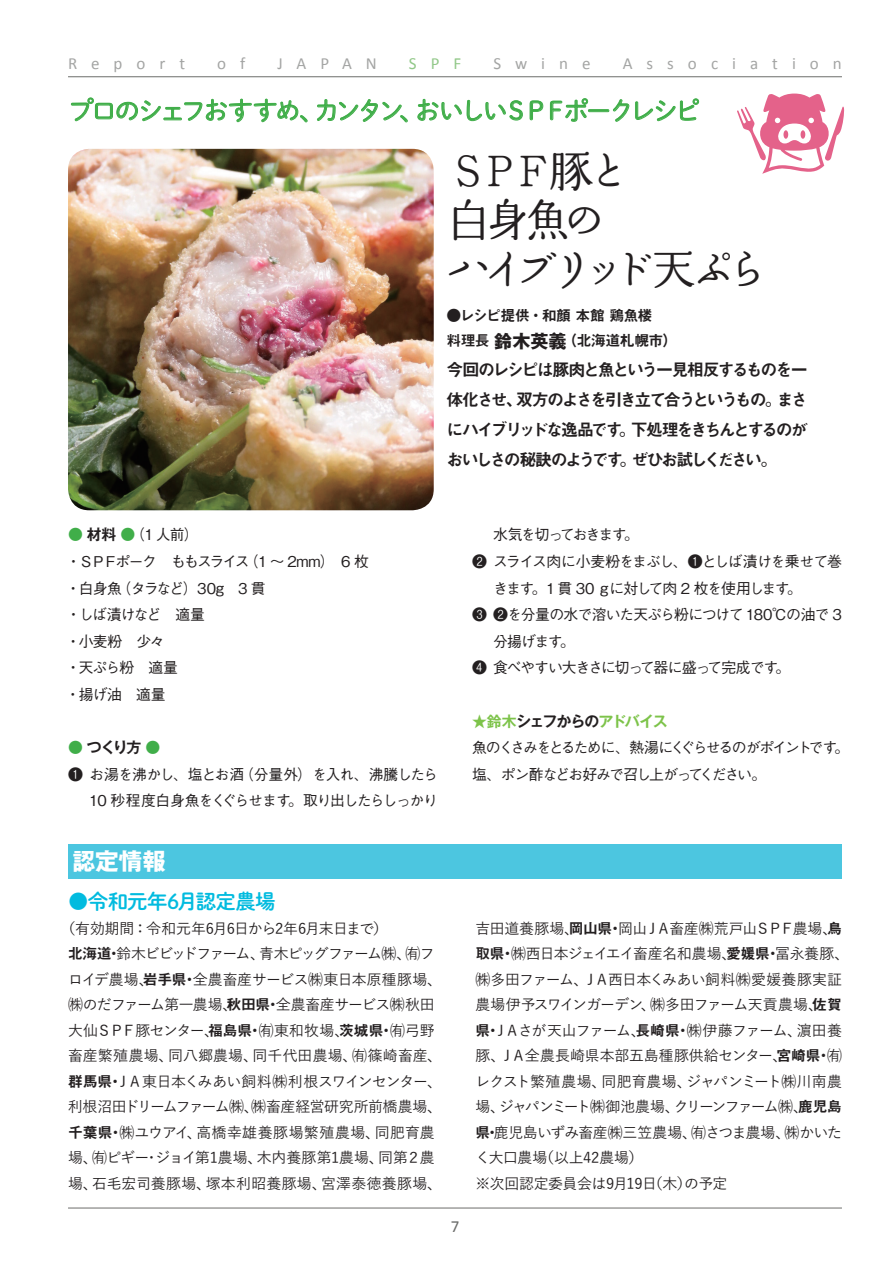
<style>
.page{position:relative;width:893px;height:1263px;background:#fff}
.page>*{position:absolute;margin:0;border:0;box-sizing:border-box;transform-origin:0 0}
.t1{font:44.7px/48.9px "Marumin Old 90 pv RKSJ H";letter-spacing:-.185em;color:#231f20}
.t2{font:25.5px "Shuei M Go Std L";letter-spacing:-.13em;color:#40ae49}
.t3{font:700 23.4px "Gothic MB101 Pro";color:#fff}
.t4{font:20.4px "Shuei M Go Std B";letter-spacing:-.03em;color:#02bbdf}
.t5{font:16.95px/29.7px "Midashi Go Pro MB31";letter-spacing:-.15em;color:#231f20;text-align:justify}
.t6{font:16.95px "Calibri";letter-spacing:.825em;color:#a4a5a4}
.t7{font:16.95px "Calibri";color:#92c889}
.t8{font:16.95px "Calibri";color:#6c6d6b}
.t9{font:500 14.85px/25.5px "Yu Go";letter-spacing:-.03em;color:#231f20}
.t10{font:500 14.85px/26.5px "Gothic BBB Pro";letter-spacing:-.085em;color:#231f20}
.t11{font:500 14.85px "Gothic BBB Pro";letter-spacing:-.065em;color:#231f20}
.t12{font:500 14.85px/26.5px "Gothic BBB Pro";letter-spacing:-.125em;color:#231f20}
.t13{font:14.85px/25px "Midashi Go Pro MB31";letter-spacing:-.04em;color:#231f20}
.t14{font:500 14.85px "Gothic BBB Pro";letter-spacing:-.105em;color:#231f20}
.t15{font:700 14.85px "Gothic MB101 Pro De";letter-spacing:-.06em;color:#7dc34a}
.t16{font:500 14.85px "Gothic BBB Pro";letter-spacing:-.115em;color:#231f20}
.t17{font:700 14.85px "Gothic MB101 Pro De";color:#231f20}
.s1{font-family:"Gothic MB101 Pro";font-weight:700;font-size:18px}
.s2{font-family:"Gothic MB101 Pro De";font-weight:700;color:#40ae49}
.s3{font-family:"Gothic MB101 Pro De";font-weight:700}
.s4{color:#40ae49}
.s5{color:#231f20}
.s6{font-family:"Midashi Go Pro MB31";font-weight:400}
</style>
<div class="page">
<hr style="left:68px;top:1208px;width:774px;height:1px;background:#6c6d6b">
<hr style="left:68px;top:76px;width:774px;height:1px;background:#6c6d6b">
<svg style="left:737px;top:93px;width:107px;height:81px"></svg>
<div style="left:783px;top:130px;width:5px;height:9px;background:#e4628a;border-radius:50%"></div>
<div style="left:800px;top:130px;width:5px;height:9px;background:#e4628a;border-radius:50%"></div>
<div style="left:68px;top:844px;width:774px;height:34px;background:#4cc6e0"></div>
<svg style="left:71px;top:97px;width:237px;height:26px"></svg>
<svg style="left:317px;top:99px;width:91px;height:24px"></svg>
<svg style="left:417px;top:98px;width:106px;height:23px"></svg>
<svg style="left:529px;top:100px;width:15px;height:21px"></svg>
<svg style="left:550px;top:98px;width:38px;height:24px"></svg>
<div style="left:588px;top:109px;width:21px;height:3px;border:1px solid #40ae49"></div>
<svg style="left:613px;top:98px;width:86px;height:24px"></svg>
<img style="left:68px;top:149px;width:366px;height:361px">
<p class="t6" style="left:68px;top:53px;width:119px">Report</p>
<p class="t6" style="left:217px;top:53px;width:30px">o f</p>
<p class="t6" style="left:277px;top:53px;width:101px">JAPAN</p>
<p class="t7" style="left:409px;top:53px;width:54px">SPF</p>
<p class="t6" style="left:493px;top:53px;width:99px">Swine</p>
<p class="t6" style="left:623px;top:53px;width:221px">Association</p>
<h2 class="t2" style="left:68px;top:92px;width:634px">プロのシェフおすすめ、カンタン、おいしいＳＰＦポークレシピ</h2>
<h1 class="t1" style="left:446px;top:146px;width:325px">ＳＰＦ豚と<br>白身魚の<br>ハイブリッド天ぷら</h1>
<p class="t13" style="left:446px;top:301px;width:232px">●レシピ提供・和顔 本館 鶏魚楼<br>料理長 <span class="s1">鈴木英義</span>（北海道札幌市）</p>
<p class="t5" style="left:446px;top:353px;width:363px">今回のレシピは豚肉と魚という一見相反するものを一体化させ、双方のよさを引き立て合うというもの。まさにハイブリッドな逸品です。下処理をきちんとするのがおいしさの秘訣のようです。ぜひお試しください。</p>
<p class="t10" style="left:66px;top:520px;width:305px"><span class="s2">●</span> <span class="s3">材料</span> <span class="s2">●</span>（1 人前）<br>・ＳＰＦポーク　ももスライス（1 ～ 2mm）　6 枚・白身魚（タラなど）30g　3 貫　<br>・しば漬けなど　適量<br>・小麦粉　少々<br>・天ぷら粉　適量<br>・揚げ油　適量</p>
<p class="t17" style="left:68px;top:735px;width:94px"><span class="s4">●</span> つくり方 <span class="s4">●</span></p>
<p class="t10" style="left:68px;top:759px;width:371px;text-align:right">❶ お湯を沸かし、塩とお酒（分量外）を入れ、沸騰したら<br>10 秒程度白身魚をくぐらせます。取り出したらしっかり</p>
<h3 class="t3" style="left:72px;top:842px;width:95px">認定情報</h3>
<h3 class="t4" style="left:68px;top:886px;width:209px">●令和元年6月認定農場</h3>
<p class="t16" style="left:493px;top:523px;width:147px">水気を切っておきます。</p>
<p class="t11" style="left:472px;top:549px;width:371px">❷ スライス肉に小麦粉をまぶし、❶としば漬けを乗せて巻</p>
<p class="t14" style="left:493px;top:576px;width:310px">きます。1 貫 30 ｇに対して肉 2 枚を使用します。</p>
<p class="t11" style="left:472px;top:603px;width:371px">❸ ❷を分量の水で溶いた天ぷら粉につけて 180℃の油で 3</p>
<p class="t10" style="left:493px;top:626px;width:83px">分揚げます。</p>
<p class="t10" style="left:472px;top:653px;width:320px">❹ 食べやすい大きさに切って器に盛って完成です。</p>
<p class="t15" style="left:472px;top:708px;width:197px">★鈴木<span class="s5">シェフからの</span>アドバイス</p>
<p class="t12" style="left:472px;top:732px;width:379px">魚のくさみをとるために、熱湯にくぐらせるのがポイントです。塩、ポン酢などお好みで召し上がってください。</p>
<p class="t9" style="left:68px;top:914px;width:375px;text-indent:-7px">（有効期間：令和元年6月6日から2年6月末日まで）<br><span class="s6">北海道・</span>鈴木ビビッドファーム、青木ピッグファーム㈱、㈲フロイデ農場、<span class="s6">岩手県・</span>全農畜産サービス㈱東日本原種豚場、㈱のだファーム第一農場、<span class="s6">秋田県・</span>全農畜産サービス㈱秋田大仙ＳＰＦ豚センター、<span class="s6">福島県・</span>㈲東和牧場、<span class="s6">茨城県・</span>㈲弓野畜産繁殖農場、同八郷農場、同千代田農場、㈲篠崎畜産、<span class="s6">群馬県・</span>ＪＡ東日本くみあい飼料㈱利根スワインセンター、利根沼田ドリームファーム㈱、㈱畜産経営研究所前橋農場、<span class="s6">千葉県・</span>㈱ユウアイ、高橋幸雄養豚場繁殖農場、同肥育農場、㈲ピギー・ジョイ第1農場、木内養豚第1農場、同第２農場、石毛宏司養豚場、塚本利昭養豚場、宮澤泰徳養豚場、</p>
<p class="t9" style="left:475px;top:914px;width:375px">吉田道養豚場、<span class="s6">岡山県・</span>岡山ＪＡ畜産㈱荒戸山ＳＰＦ農場、<span class="s6">鳥取県・</span>㈱西日本ジェイエイ畜産名和農場、<span class="s6">愛媛県・</span>冨永養豚、㈱多田ファーム、ＪＡ西日本くみあい飼料㈱愛媛養豚実証農場伊予スワインガーデン、㈱多田ファーム天貢農場、<span class="s6">佐賀県・</span>ＪＡさが天山ファーム、<span class="s6">長崎県・</span>㈱伊藤ファーム、濵田養豚、ＪＡ全農長崎県本部五島種豚供給センター、<span class="s6">宮崎県・</span>㈲レクスト繁殖農場、同肥育農場、ジャパンミート㈱川南農場、ジャパンミート㈱御池農場、クリーンファーム㈱、<span class="s6">鹿児島県・</span>鹿児島いずみ畜産㈱三笠農場、㈲さつま農場、㈱かいたく大口農場（以上42農場）<br>※次回認定委員会は9月19日（木）の予定</p>
<p class="t8" style="left:451px;top:1216px;width:10px">7</p>
</div>
